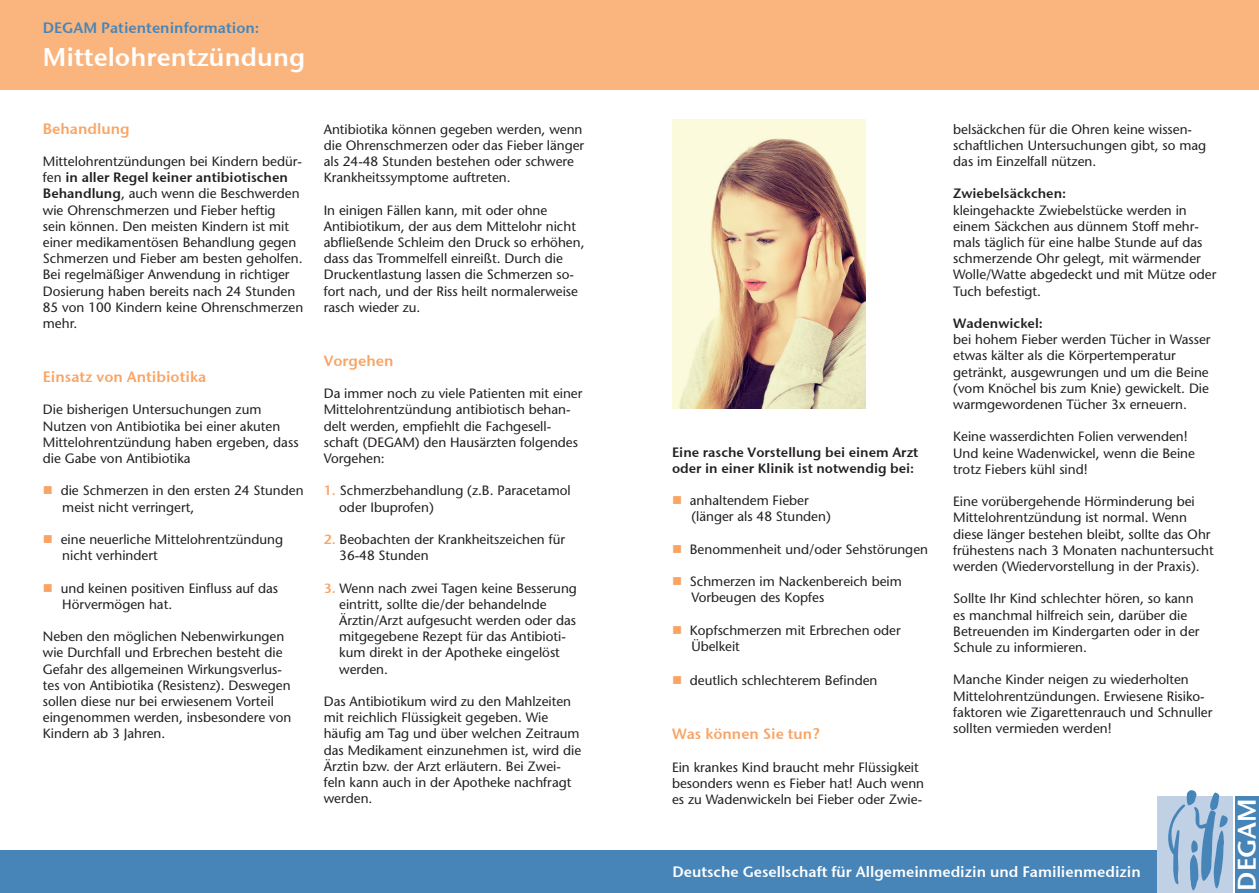
<style>
.page{position:relative;width:1259px;height:893px;background:#fff}
.page>*{position:absolute;margin:0;border:0;box-sizing:border-box;transform-origin:0 0}
.t1{font:25.5px "Stone Sans Sem ITCTT Semi";color:#fff}
.t2{font:15px "Stone Sans Sem ITCTT Semi";color:#fff}
.t3{font:15px "Stone Sans Sem ITCTT Semi";color:#f9a465}
.t4{font:15px "Stone Sans Sem ITCTT Semi";color:#4785b8}
.t5{font:500 13.5px/16.2px "Stone Sans Std";color:#231f20}
.t6{font:13.5px/16.2px "Stone Sans Sem ITCTT Semi";color:#231f20}
.s1{font-family:"Stone Sans Std";font-weight:500}
.s2{font-family:"Stone Sans Sem ITCTT Semi";font-weight:400}
.s3{color:#f9a465}
.s4{font-family:"Stone Sans Sem ITCTT Semi";font-weight:400;color:#f9a465}
</style>
<div class="page">
<div style="left:0;top:0;width:1259px;height:89px;background:#fab57f"></div>
<div style="left:0;top:850px;width:1157px;height:43px;background:#4785b8"></div>
<div style="left:1157px;top:796px;width:76px;height:97px;background:#c0d1e6"></div>
<div style="left:1235px;top:796px;width:24px;height:97px;background:#4785b8"></div>
<svg style="left:1168px;top:790px;width:59px;height:100px"></svg>
<img style="left:672px;top:119px;width:193px;height:290px">
<p class="t4" style="left:43px;top:15px;width:218px">DEGAM Patienteninformation:</p>
<h1 class="t1" style="left:43px;top:36px;width:264px">Mittelohrentzündung</h1>
<p class="t3" style="left:43px;top:116px;width:88px">Behandlung</p>
<p class="t5" style="left:43px;top:153px;width:261px">Mittelohrentzündungen bei Kindern bedür-</p>
<p class="t6" style="left:43px;top:168px;width:247px"><span class="s1">fen</span> in aller Regel keiner antibiotischen</p>
<p class="t5" style="left:43px;top:186px;width:262px"><span class="s2">Behandlung</span>, auch wenn die Beschwerden wie Ohrenschmerzen und Fieber heftig<br>sein können. Den meisten Kindern ist mit einer medikamentösen Behandlung gegen Schmerzen und Fieber am besten geholfen.<br>Bei regelmäßiger Anwendung in richtiger Dosierung haben bereits nach 24 Stunden 85 von 100 Kindern keine Ohrenschmerzen mehr.</p>
<p class="t3" style="left:43px;top:364px;width:165px">Einsatz von Antibiotika</p>
<p class="t5" style="left:43px;top:402px;width:257px">Die bisherigen Untersuchungen zum Nutzen von Antibiotika bei einer akuten Mittelohrentzündung haben ergeben, dass die Gabe von Antibiotika</p>
<p class="t5" style="left:62px;top:483px;width:243px;text-indent:-19px"><span class="s3">■</span> die Schmerzen in den ersten 24 Stunden meist nicht verringert,</p>
<p class="t5" style="left:62px;top:531px;width:222px;text-indent:-19px"><span class="s3">■</span> eine neuerliche Mittelohrentzündung nicht verhindert</p>
<p class="t5" style="left:62px;top:580px;width:217px;text-indent:-19px"><span class="s3">■</span> und keinen positiven Einfluss auf das<br>Hörvermögen hat.</p>
<p class="t5" style="left:43px;top:628px;width:250px">Neben den möglichen Nebenwirkungen wie Durchfall und Erbrechen besteht die Gefahr des allgemeinen Wirkungsverlus&shy;tes von Antibiotika (Resistenz). Deswegen sollen diese nur bei erwiesenem Vorteil eingenommen werden, insbesondere von Kindern ab 3 Jahren.</p>
<p class="t5" style="left:324px;top:121px;width:262px">Antibiotika können gegeben werden, wenn die Ohrenschmerzen oder das Fieber länger als 24-48 Stunden bestehen oder schwere Krankheitssymptome auftreten.</p>
<p class="t5" style="left:324px;top:202px;width:262px">In einigen Fällen kann, mit oder ohne Antibiotikum, der aus dem Mittelohr nicht abfließende Schleim den Druck so erhöhen, dass das Trommelfell einreißt. Durch die Druckentlastung lassen die Schmerzen so&shy;fort nach, und der Riss heilt normalerweise rasch wieder zu.</p>
<p class="t3" style="left:324px;top:348px;width:71px">Vorgehen</p>
<p class="t5" style="left:324px;top:385px;width:260px">Da immer noch zu viele Patienten mit einer Mittelohrentzündung antibiotisch behan&shy;delt werden, empfiehlt die Fachgesell&shy;schaft (DEGAM) den Hausärzten folgendes Vorgehen:</p>
<p class="t5" style="left:339px;top:483px;width:233px;text-indent:-15px"><span class="s4">1.</span> Schmerzbehandlung (z.B. Paracetamol oder Ibuprofen)</p>
<p class="t5" style="left:339px;top:531px;width:227px;text-indent:-15px"><span class="s4">2.</span> Beobachten der Krankheitszeichen für<br>36-48 Stunden</p>
<p class="t5" style="left:339px;top:580px;width:239px;text-indent:-15px"><span class="s4">3.</span> Wenn nach zwei Tagen keine Besserung eintritt, sollte die/der behandelnde Ärztin/Arzt aufgesucht werden oder das mitgegebene Rezept für das Antibioti&shy;kum direkt in der Apotheke eingelöst werden.</p>
<p class="t5" style="left:324px;top:693px;width:259px">Das Antibiotikum wird zu den Mahlzeiten mit reichlich Flüssigkeit gegeben. Wie häufig am Tag und über welchen Zeitraum das Medikament einzunehmen ist, wird die Ärztin bzw. der Arzt erläutern. Bei Zwei&shy;feln kann auch in der Apotheke nachfragt werden.</p>
<p class="t6" style="left:672px;top:443px;width:248px">Eine rasche Vorstellung bei einem Arzt oder in einer Klinik ist notwendig bei:</p>
<p class="t5" style="left:691px;top:492px;width:141px;text-indent:-19px"><span class="s3">■</span> anhaltendem Fieber (länger als 48 Stunden)</p>
<p class="t5" style="left:672px;top:541px;width:257px"><span class="s3">■</span> Benommenheit und/oder Sehstörungen</p>
<p class="t5" style="left:691px;top:573px;width:212px;text-indent:-19px"><span class="s3">■</span> Schmerzen im Nackenbereich beim<br>Vorbeugen des Kopfes</p>
<p class="t5" style="left:691px;top:622px;width:211px;text-indent:-19px"><span class="s3">■</span> Kopfschmerzen mit Erbrechen oder<br>Übelkeit</p>
<p class="t5" style="left:672px;top:672px;width:207px"><span class="s3">■</span> deutlich schlechterem Befinden</p>
<p class="t3" style="left:672px;top:721px;width:149px">Was können Sie tun?</p>
<p class="t5" style="left:672px;top:759px;width:254px">Ein krankes Kind braucht mehr Flüssigkeit besonders wenn es Fieber hat! Auch wenn es zu Wadenwickeln bei Fieber oder Zwie-</p>
<p class="t5" style="left:953px;top:121px;width:254px">belsäckchen für die Ohren keine wissen&shy;schaftlichen Untersuchungen gibt, so mag das im Einzelfall nützen.</p>
<p class="t6" style="left:953px;top:185px;width:114px">Zwiebelsäckchen:</p>
<p class="t5" style="left:953px;top:202px;width:265px">kleingehackte Zwiebelstücke werden in einem Säckchen aus dünnem Stoff mehr&shy;mals täglich für eine halbe Stunde auf das schmerzende Ohr gelegt, mit wärmender Wolle/Watte abgedeckt und mit Mütze oder Tuch befestigt.</p>
<p class="t6" style="left:953px;top:314px;width:91px">Wadenwickel:</p>
<p class="t5" style="left:953px;top:331px;width:259px">bei hohem Fieber werden Tücher in Wasser etwas kälter als die Körpertemperatur getränkt, ausgewrungen und um die Beine (vom Knöchel bis zum Knie) gewickelt. Die warmgewordenen Tücher 3x erneuern.</p>
<p class="t5" style="left:953px;top:429px;width:243px">Keine wasserdichten Folien verwenden!<br>Und keine Wadenwickel, wenn die Beine trotz Fiebers kühl sind!</p>
<p class="t5" style="left:953px;top:493px;width:262px">Eine vorübergehende Hörminderung bei Mittelohrentzündung ist normal. Wenn diese länger bestehen bleibt, sollte das Ohr frühestens nach 3 Monaten nachuntersucht werden (Wiedervorstellung in der Praxis).</p>
<p class="t5" style="left:953px;top:591px;width:248px">Sollte Ihr Kind schlechter hören, so kann es manchmal hilfreich sein, darüber die Betreuenden im Kindergarten oder in der Schule zu informieren.</p>
<p class="t5" style="left:953px;top:672px;width:261px">Manche Kinder neigen zu wiederholten Mittelohrentzündungen. Erwiesene Risiko&shy;faktoren wie Zigarettenrauch und Schnuller sollten vermieden werden!</p>
<p class="t2" style="left:672px;top:859px;width:470px">Deutsche Gesellschaft für Allgemeinmedizin und Familienmedizin</p>
<h1 class="t1" style="left:1225px;top:890px;width:94px;rotate:-90deg">DEGAM</h1>
</div>
